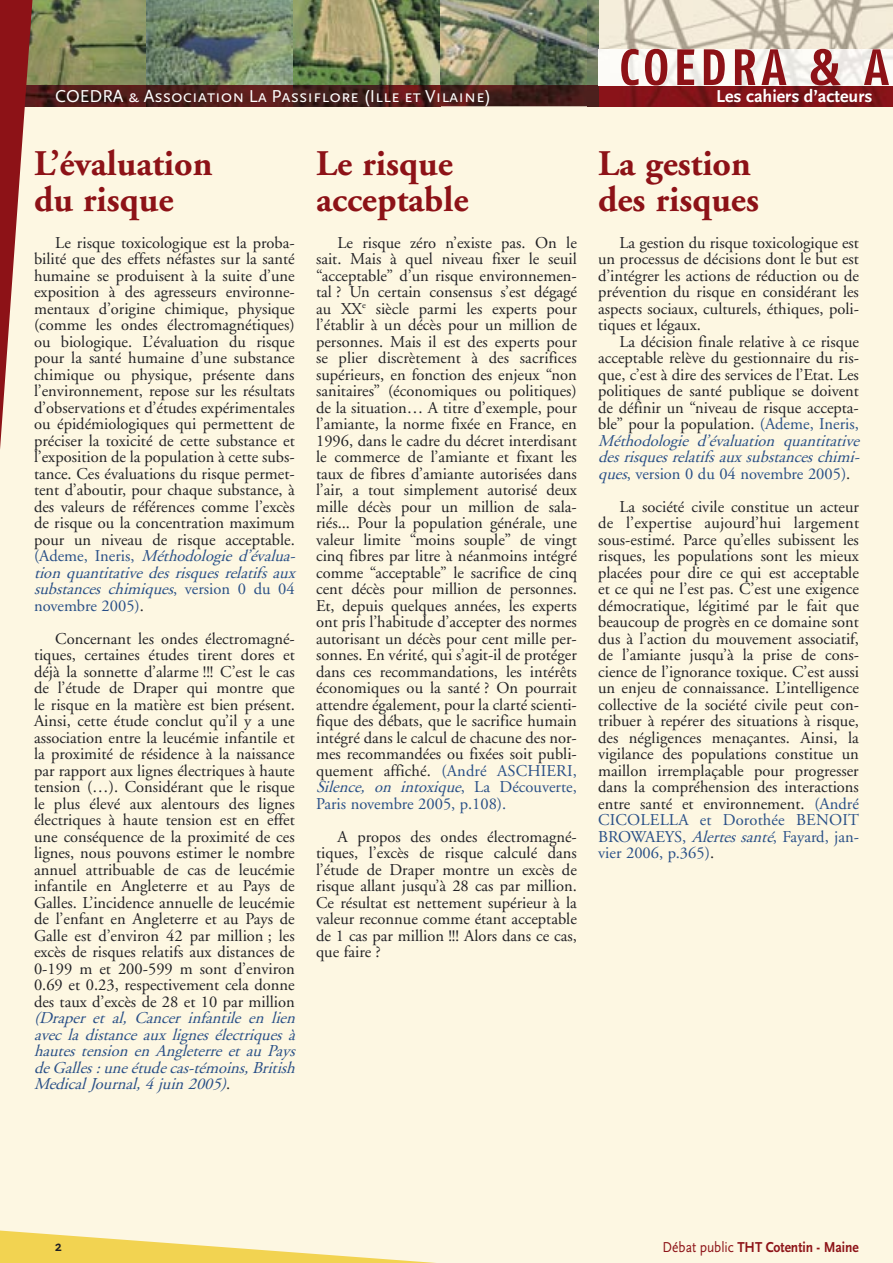
<style>
.page{position:relative;width:893px;height:1263px;background:#fdf7e2}
.page>*{position:absolute;margin:0;border:0;box-sizing:border-box;transform-origin:0 0}
.t1{font:700 51px "Fago Co";letter-spacing:.1em;color:#8d1217}
.t2{font:700 36px/36px "Adobe Garamond";color:#8d1217}
.t3{font:18px "Scala Sans Caps";color:#fff}
.t4{font:700 18px "Scala Sans";color:#fff}
.t5{font:16.5px/16.5px "Adobe Garamond";color:#212125;text-align:justify}
.t6{font:italic 16.5px/16.5px "Adobe Garamond";color:#284f87;text-align:justify}
.t7{font:700 15px "Scala Sans";color:#8d1217;scale:.9 1}
.t8{font:700 15px "Scala Sans";color:#212125;scale:.9 1}
.s1{color:#284f87}
.s2{font-style:italic;color:#284f87}
.s3{font-style:normal;color:#212125}
.s4{font-weight:400}
</style>
<div class="page">
<img style="left:34px;top:0;width:859px;height:106px">
<img style="left:587px;top:85px;width:11px;height:21px">
<img style="left:598px;top:49px;width:295px;height:36px">
<svg style="left:0;top:0;width:34px;height:449px"></svg>
<svg style="left:0;top:1230px;width:436px;height:33px"></svg>
<h1 class="t1" style="left:619px;top:37px;width:271px">COEDRA &amp; A</h1>
<p class="t3" style="left:55px;top:87px;width:437px">COEDRA &amp; Association La Passiflore (Ille et Vilaine)</p>
<p class="t4" style="left:716px;top:87px;width:158px">Les cahiers d’acteurs</p>
<h2 class="t2" style="left:34px;top:146px;width:180px">L’évaluation du risque</h2>
<p class="t5" style="left:34px;top:234px;width:267px;text-align:left;text-indent:21px">Le risque toxicologique est la proba&shy;bilité que des effets néfastes sur la santé humaine se produisent à la suite d’une exposition à des agresseurs environne&shy;mentaux d’origine chimique, physique (comme les ondes électromagnétiques) ou biologique. L’évaluation du risque pour la santé humaine d’une substance chimique ou physique, présente dans l’environnement, repose sur les résultats d’observations et d’études expérimentales ou épidémiologiques qui permettent de préciser la toxicité de cette substance et l’exposition de la population à cette subs&shy;tance. Ces évaluations du risque permet&shy;tent d’aboutir, pour chaque substance, à des valeurs de références comme l’excès de risque ou la concentration maximum pour un niveau de risque acceptable. <span class="s1">( A d e m e , I n e r i s ,</span> <span class="s2">Méthodologie d’évalua&shy;tion quantitative des risques relatifs aux substances chimiques</span><span class="s1">, v e r s i o n 0 d u 0 4 novembre 2005)</span>.</p>
<p class="t5" style="left:34px;top:630px;width:262px;text-indent:21px">Concernant les ondes électromagné&shy;tiques, certaines études tirent dores et déjà la sonnette d’alarme !!! C’est le cas de l’étude de Draper qui montre que le risque en la matière est bien présent.<br>Ainsi, cette étude conclut qu’il y a une association entre la leucémie infantile et la proximité de résidence à la naissance par rapport aux lignes électriques à haute tension (…). Considérant que le risque le plus élevé aux alentours des lignes électriques à haute tension est en effet une conséquence de la proximité de ces lignes, nous pouvons estimer le nombre annuel attribuable de cas de leucémie infantile en Angleterre et au Pays de Galles. L’incidence annuelle de leucémie de l’enfant en Angleterre et au Pays de Galle est d’environ 42 par million ; les excès de risques relatifs aux distances de 0-199 m et 200-599 m sont d’environ 0.69 et 0.23, respectivement cela donne des taux d’excès de 28 et 10 par million</p>
<p class="t6" style="left:34px;top:1010px;width:267px">(Draper et al, Cancer infantile en lien avec la distance aux lignes électriques à hautes tension en Angleterre et au Pays deGalles:uneétudecas-témoins,British MedicalJournal,4juin2005)<span class="s3">.</span></p>
<h2 class="t2" style="left:316px;top:146px;width:154px">Le risque acceptable</h2>
<p class="t5" style="left:316px;top:234px;width:262px;text-indent:21px">Le risque zéro n’existe pas. On le sait. Mais à quel niveau fixer le seuil “acceptable” d’un risque environnemen&shy;tal ? Un certain consensus s’est dégagé au XX<sup>e</sup> siècle parmi les experts pour l’établir à un décès pour un million de personnes. Mais il est des experts pour se plier discrètement à des sacrifices supérieurs, en fonction des enjeux “non sanitaires” (économiques ou politiques) de la situation… A titre d’exemple, pour l’amiante, la norme fixée en France, en 1996, dans le cadre du décret interdisant le commerce de l’amiante et fixant les taux de fibres d’amiante autorisées dans l’air, a tout simplement autorisé deux mille décès pour un million de sala&shy;riés... Pour la population générale, une valeur limite “moins souple” de vingt cinq fibres par litre à néanmoins intégré comme “acceptable” le sacrifice de cinq cent décès pour million de personnes.<br>Et, depuis quelques années, les experts ont pris l’habitude d’accepter des normes autorisant un décès pour cent mille per&shy;sonnes. En vérité, qui s’agit-il de protéger dans ces recommandations, les intérêts économiques ou la santé ? On pourrait attendre également, pour la clarté scienti&shy;fique des débats, que le sacrifice humain intégré dans le calcul de chacune des nor&shy;mes recommandées ou fixées soit publi&shy;quement affiché. <span class="s1">(André ASCHIERI, </span><span class="s2">Silence, on intoxique</span><span class="s1">, L a D é c o u v e r t e , Paris novembre 2005, p.108).</span></p>
<p class="t5" style="left:316px;top:828px;width:262px;text-indent:21px">A propos des ondes électromagné&shy;tiques, l’excès de risque calculé dans l’étude de Draper montre un excès de risque allant jusqu’à 28 cas par million.<br>Ce résultat est nettement supérieur à la valeur reconnue comme étant acceptable de 1 cas par million !!! Alors dans ce cas, que faire ?</p>
<h2 class="t2" style="left:598px;top:146px;width:162px">La gestion des risques</h2>
<p class="t5" style="left:598px;top:234px;width:262px;text-indent:21px">La gestion du risque toxicologique est un processus de décisions dont le but est d’intégrer les actions de réduction ou de prévention du risque en considérant les aspects sociaux, culturels, éthiques, poli&shy;tiques et légaux.</p>
<p class="t5" style="left:598px;top:333px;width:267px;text-align:left;text-indent:21px">La décision finale relative à ce risque acceptable relève du gestionnaire du ris&shy;que, c’est à dire des services de l’Etat. Les politiques de santé publique se doivent de définir un “niveau de risque accepta&shy;ble” pour la population. <span class="s1">(Ademe, Ineris, </span><span class="s2">Méthodologie d’évaluation quantitative desrisquesrelatifsauxsubstanceschimi&shy;ques</span><span class="s1">, version 0 du 04 novembre 2005)</span>.</p>
<p class="t5" style="left:598px;top:498px;width:262px;text-indent:21px">La société civile constitue un acteur de l’expertise aujourd’hui largement sous-estimé. Parce qu’elles subissent les risques, les populations sont les mieux placées pour dire ce qui est acceptable et ce qui ne l’est pas. C’est une exigence démocratique, légitimé par le fait que beaucoup de progrès en ce domaine sont dus à l’action du mouvement associatif, de l’amiante jusqu’à la prise de cons&shy;cience de l’ignorance toxique. C’est aussi un enjeu de connaissance. L’intelligence collective de la société civile peut con&shy;tribuer à repérer des situations à risque, des négligences menaçantes. Ainsi, la vigilance des populations constitue un maillon irremplaçable pour progresser dans la compréhension des interactions entre santé et environnement. <span class="s1">(André CICOLELLA et Dorothée BENOIT BROWAEYS,</span> <span class="s2">Alertessanté</span><span class="s1">, Fayard, jan&shy;vier 2006, p.365)</span>.</p>
<p class="t8" style="left:55px;top:1238px;width:9px">2</p>
<p class="t7" style="left:663px;top:1238px;width:220px"><span class="s4">Débat public</span> THT Cotentin - Maine</p>
</div>
